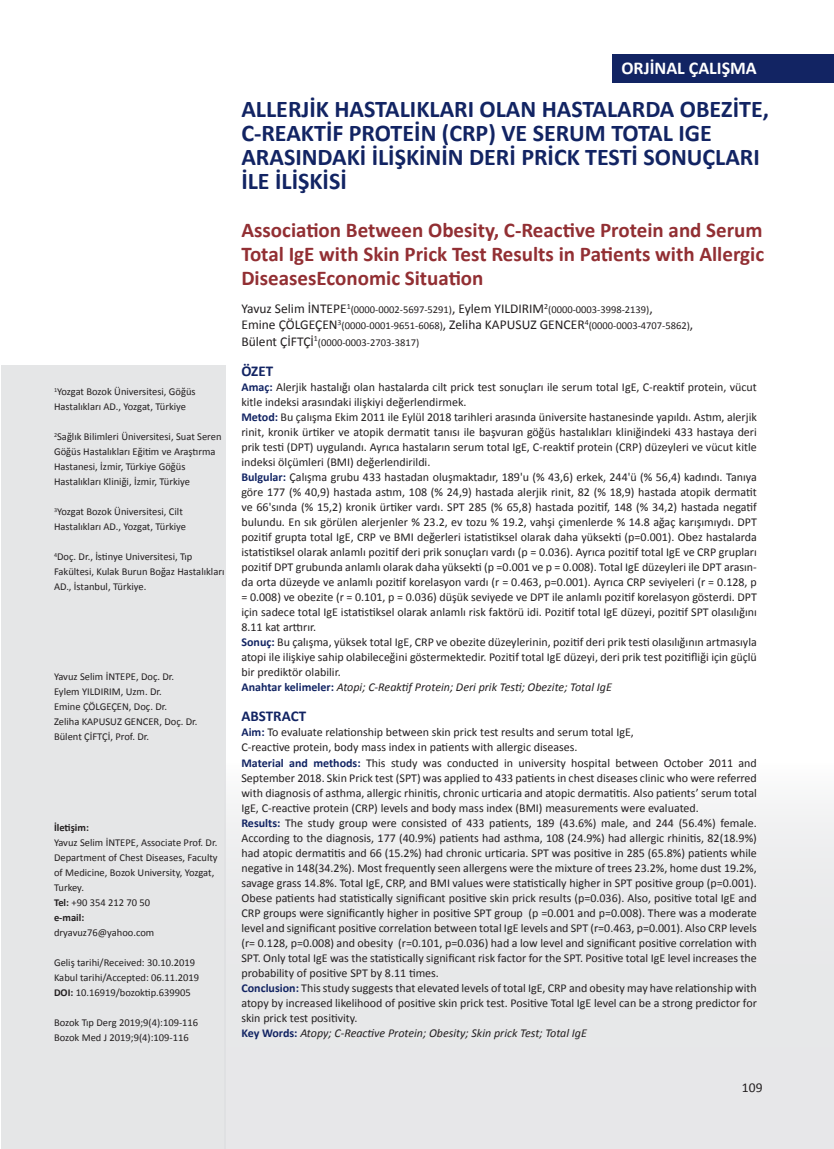
<style>
.page{position:relative;width:834px;height:1149px;background:#fff}
.page>*{position:absolute;margin:0;border:0;box-sizing:border-box;transform-origin:0 0}
.t1{font:700 24px/24px "Calibri";color:#122463}
.t2{font:700 21px/24px "Calibri";color:#922f33;text-align:justify}
.t3{font:700 18px "Calibri";color:#fff}
.t4{font:700 15px "Calibri";color:#122463}
.t5{font:13.5px "Calibri";color:#231f20}
.t6{font:12px/15px "Calibri";color:#231f20;text-align:justify}
.t7{font:italic 12px "Calibri";color:#231f20}
.t8{font:10.5px/15px "Calibri";color:#231f20}
.t9{font:700 10.5px "Calibri";color:#231f20}
.s1{font-weight:700}
.s2{font-size:13.5px}
.s3{font-weight:700;color:#122463}
.s4{font-weight:700;font-style:normal;color:#122463}
</style>
<div class="page">
<div style="left:224px;top:763px;width:609px;height:385px;background:linear-gradient(to bottom,#f3f4f4,#e3e3e5)"></div>
<div style="left:1px;top:365px;width:224px;height:783px;background:#e5e6e7"></div>
<div style="left:612px;top:54px;width:221px;height:28px;background:#122463"></div>
<p class="t8" style="left:54px;top:383px;width:143px"><sup>1</sup>Yozgat Bozok Üniversitesi, Göğüs<br>Hastalıkları AD., Yozgat, Türkiye</p>
<p class="t8" style="left:54px;top:428px;width:169px"><sup>2</sup>Sağlık Bilimleri Üniversitesi, Suat Seren Göğüs Hastalıkları Eğitim ve Araştırma Hastanesi, İzmir, Türkiye Göğüs Hastalıkları Kliniği, İzmir, Türkiye</p>
<p class="t8" style="left:54px;top:503px;width:134px"><sup>3</sup>Yozgat Bozok Üniversitesi, Cilt<br>Hastalıkları AD., Yozgat, Türkiye</p>
<p class="t8" style="left:54px;top:548px;width:172px"><sup>4</sup>Doç. Dr., İstinye Universitesi, Tıp<br>Fakültesi, Kulak Burun Boğaz Hastalıkları<br>AD., İstanbul, Türkiye.</p>
<p class="t8" style="left:54px;top:668px;width:122px">Yavuz Selim İNTEPE, Doç. Dr.</p>
<p class="t8" style="left:54px;top:683px;width:109px">Eylem YILDIRIM, Uzm. Dr.</p>
<p class="t8" style="left:54px;top:698px;width:114px">Emine ÇÖLGEÇEN, Doç. Dr.</p>
<p class="t8" style="left:54px;top:713px;width:145px">Zeliha KAPUSUZ GENCER, Doç. Dr.</p>
<p class="t8" style="left:54px;top:728px;width:97px">Bülent ÇİFTÇİ, Prof. Dr.</p>
<p class="t9" style="left:54px;top:820px;width:36px">İletişim:</p>
<p class="t8" style="left:54px;top:833px;width:165px">Yavuz Selim İNTEPE, Associate Prof. Dr.<br>Department of Chest Diseases, Faculty of Medicine, Bozok University, Yozgat,<br>Turkey.</p>
<p class="t8" style="left:54px;top:893px;width:98px"><span class="s1">Tel:</span> +90 354 212 70 50</p>
<p class="t9" style="left:54px;top:910px;width:32px">e-mail:</p>
<p class="t8" style="left:54px;top:923px;width:102px">dryavuz76@yahoo.com</p>
<p class="t8" style="left:54px;top:953px;width:142px">Geliş tarihi/Received: 30.10.2019</p>
<p class="t8" style="left:54px;top:968px;width:147px">Kabul tarihi/Accepted: 06.11.2019</p>
<p class="t8" style="left:54px;top:983px;width:138px"><span class="s1">DOI:</span> 10.16919/bozoktip.639905</p>
<p class="t8" style="left:54px;top:1013px;width:146px">Bozok Tıp Derg 2019;9(4):109-116</p>
<p class="t8" style="left:54px;top:1028px;width:136px">Bozok Med J 2019;9(4):109-116</p>
<p class="t3" style="left:621px;top:57px;width:137px">ORJİNAL ÇALIŞMA</p>
<p class="t1" style="left:241px;top:96px;width:529px">ALLERJİK HASTALIKLARI OLAN HASTALARDA OBEZİTE, C-REAKTİF PROTEİN (CRP) VE SERUM TOTAL IGE ARASINDAKİ İLİŞKİNİN DERİ PRİCK TESTİ SONUÇLARI İLE İLİŞKİSİ</p>
<p class="t2" style="left:241px;top:217px;width:524px">Association Between Obesity, C-Reactive Protein and Serum Total IgE with Skin Prick Test Results in Patients with Allergic DiseasesEconomic Situation</p>
<p class="t8" style="left:241px;top:301px;width:413px"><span class="s2">Yavuz Selim İNTEPE</span><sup>1</sup>(0000-0002-5697-5291)<span class="s2">, Eylem YILDIRIM</span><sup>2</sup>(0000-0003-3998-2139)<span class="s2">,</span></p>
<p class="t8" style="left:241px;top:318px;width:453px"><span class="s2">Emine ÇÖLGEÇEN</span><sup>3</sup>(0000-0001-9651-6068)<span class="s2">, Zeliha KAPUSUZ GENCER</span><sup>4</sup>(0000-0003-4707-5862)<span class="s2">,</span></p>
<p class="t8" style="left:241px;top:334px;width:179px"><span class="s2">Bülent ÇİFTÇİ</span><sup>1</sup>(0000-0003-2703-3817)</p>
<p class="t4" style="left:241px;top:362px;width:33px">ÖZET</p>
<p class="t6" style="left:241px;top:379px;width:517px"><span class="s3">Amaç:</span> Alerjik hastalığı olan hastalarda cilt prick test sonuçları ile serum total IgE, C-reaktif protein, vücut kitle indeksi arasındaki ilişkiyi değerlendirmek.</p>
<p class="t6" style="left:241px;top:409px;width:517px"><span class="s3">Metod:</span> Bu çalışma Ekim 2011 ile Eylül 2018 tarihleri arasında üniversite hastanesinde yapıldı. Astım, alerjik rinit, kronik ürtiker ve atopik dermatit tanısı ile başvuran göğüs hastalıkları kliniğindeki 433 hastaya deri prik testi (DPT) uygulandı. Ayrıca hastaların serum total IgE, C-reaktif protein (CRP) düzeyleri ve vücut kitle indeksi ölçümleri (BMI) değerlendirildi.</p>
<p class="t6" style="left:241px;top:469px;width:517px"><span class="s3">Bulgular:</span> Çalışma grubu 433 hastadan oluşmaktadır, 189'u (% 43,6) erkek, 244'ü (% 56,4) kadındı. Tanıya göre 177 (% 40,9) hastada astım, 108 (% 24,9) hastada alerjik rinit, 82 (% 18,9) hastada atopik dermatit ve 66'sında (% 15,2) kronik ürtiker vardı. SPT 285 (% 65,8) hastada pozitif, 148 (% 34,2) hastada negatif bulundu. En sık görülen alerjenler % 23.2, ev tozu % 19.2, vahşi çimenlerde % 14.8 ağaç karışımıydı. DPT pozitif grupta total IgE, CRP ve BMI değerleri istatistiksel olarak daha yüksekti (p=0.001). Obez hastalarda istatistiksel olarak anlamlı pozitif deri prik sonuçları vardı (p = 0.036). Ayrıca pozitif total IgE ve CRP grupları pozitif DPT grubunda anlamlı olarak daha yüksekti (p =0.001 ve p = 0.008). Total IgE düzeyleri ile DPT arasın&shy;da orta düzeyde ve anlamlı pozitif korelasyon vardı (r = 0.463, p=0.001). Ayrıca CRP seviyeleri (r = 0.128, p = 0.008) ve obezite (r = 0.101, p = 0.036) düşük seviyede ve DPT ile anlamlı pozitif korelasyon gösterdi. DPT için sadece total IgE istatistiksel olarak anlamlı risk faktörü idi. Pozitif total IgE düzeyi, pozitif SPT olasılığını 8.11 kat arttırır.</p>
<p class="t6" style="left:241px;top:634px;width:517px"><span class="s3">Sonuç:</span> Bu çalışma, yüksek total IgE, CRP ve obezite düzeylerinin, pozitif deri prik testi olasılığının artmasıyla atopi ile ilişkiye sahip olabileceğini göstermektedir. Pozitif total IgE düzeyi, deri prik test pozitifliği için güçlü bir prediktör olabilir.</p>
<p class="t7" style="left:241px;top:679px;width:372px"><span class="s4">Anahtar kelimeler:</span> Atopi; C-Reaktif Protein; Deri prik Testi; Obezite; Total IgE</p>
<p class="t4" style="left:241px;top:707px;width:66px">ABSTRACT</p>
<p class="t6" style="left:241px;top:724px;width:394px"><span class="s3">Aim:</span> To evaluate relationship between skin prick test results and serum total IgE,</p>
<p class="t6" style="left:241px;top:739px;width:338px">C-reactive protein, body mass index in patients with allergic diseases.</p>
<p class="t6" style="left:241px;top:754px;width:517px"><span class="s3">Material and methods:</span> This study was conducted in university hospital between October 2011 and September 2018. Skin Prick test (SPT) was applied to 433 patients in chest diseases clinic who were referred with diagnosis of asthma, allergic rhinitis, chronic urticaria and atopic dermatitis. Also patients’ serum total IgE, C-reactive protein (CRP) levels and body mass index (BMI) measurements were evaluated.</p>
<p class="t6" style="left:241px;top:814px;width:517px"><span class="s3">Results:</span> The study group were consisted of 433 patients, 189 (43.6%) male, and 244 (56.4%) female.<br>According to the diagnosis, 177 (40.9%) patients had asthma, 108 (24.9%) had allergic rhinitis, 82(18.9%) had atopic dermatitis and 66 (15.2%) had chronic urticaria. SPT was positive in 285 (65.8%) patients while negative in 148(34.2%). Most frequently seen allergens were the mixture of trees 23.2%, home dust 19.2%, savage grass 14.8%. Total IgE, CRP, and BMI values were statistically higher in SPT positive group (p=0.001).<br>Obese patients had statistically significant positive skin prick results (p=0.036). Also, positive total IgE and CRP groups were significantly higher in positive SPT group (p =0.001 and p=0.008). There was a moderate level and significant positive correlation between total IgE levels and SPT (r=0.463, p=0.001). Also CRP levels (r= 0.128, p=0.008) and obesity (r=0.101, p=0.036) had a low level and significant positive correlation with SPT. Only total IgE was the statistically significant risk factor for the SPT. Positive total IgE level increases the probability of positive SPT by 8.11 times.</p>
<p class="t6" style="left:241px;top:979px;width:517px"><span class="s3">Conclusion:</span> This study suggests that elevated levels of total IgE, CRP and obesity may have relationship with atopy by increased likelihood of positive skin prick test. Positive Total IgE level can be a strong predictor for skin prick test positivity.</p>
<p class="t7" style="left:241px;top:1024px;width:347px"><span class="s4">Key Words:</span> Atopy; C-Reactive Protein; Obesity; Skin prick Test; Total IgE</p>
<p class="t5" style="left:741px;top:1079px;width:22px">109</p>
</div>
